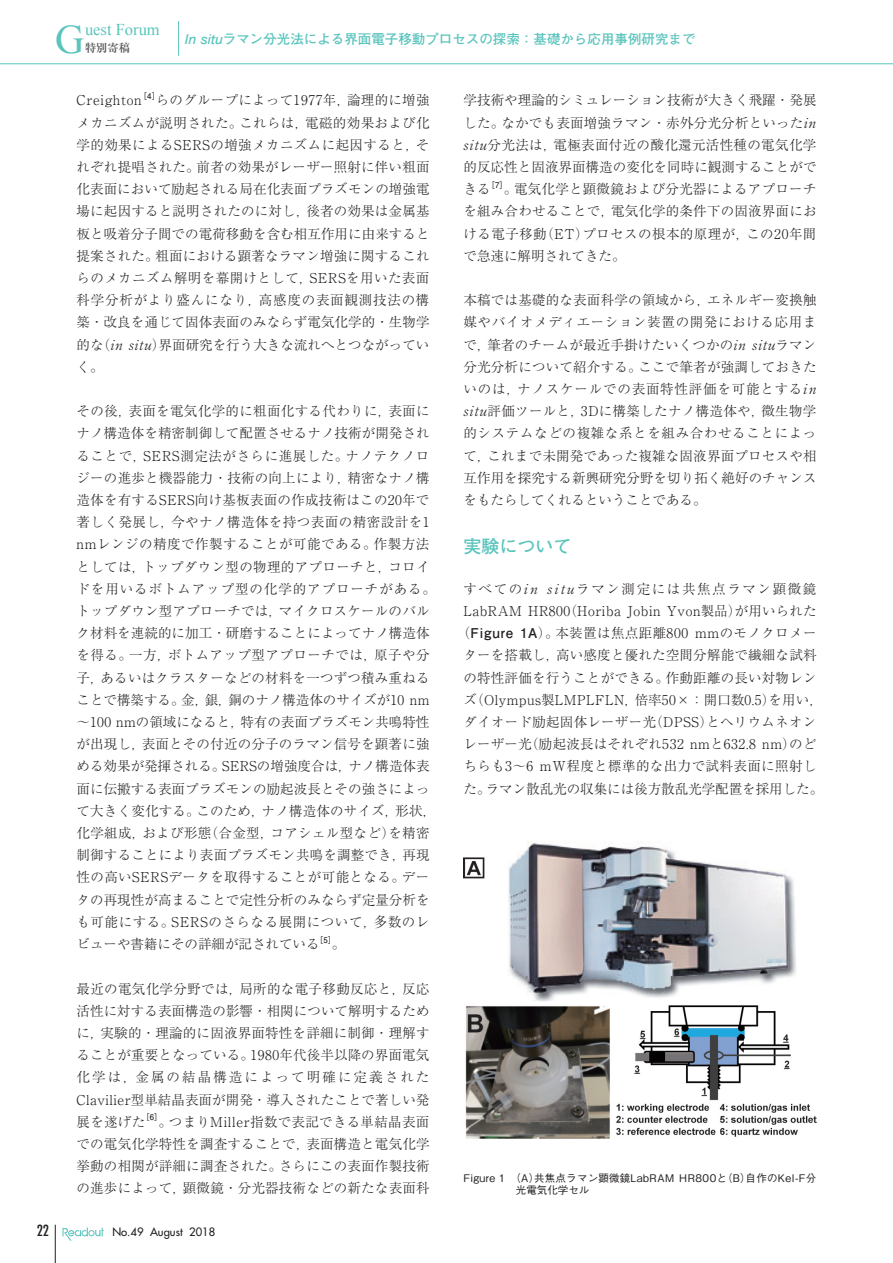
<style>
.page{position:relative;width:893px;height:1263px;background:#fff}
.page>*{position:absolute;margin:0;border:0;box-sizing:border-box;transform-origin:0 0}
.t1{font:40.5px "Times New Roman";color:#5ac4bd}
.t2{font:700 18px "Futo Go B101 Pro";color:#5ac4bd}
.t3{font:16.5px "Times New Roman";color:#5ac4bd}
.t4{font:condensed 15px "Futura";color:#231f20}
.t5{font:300 13.5px/22.2px "Ryumin Pro";letter-spacing:.015em;color:#231f20;text-align:justify}
.t6{font:300 13.5px "Ryumin Pro";letter-spacing:.05em;color:#231f20}
.t7{font:700 13.35px "Futo Go B101 Pro";color:#5ac4bd}
.t8{font:11.25px "Futura";color:#231f20}
.t9{font:700 11.25px "Ryumin Pro";color:#57585a}
.t10{font:500 10.5px/12.3px "Gothic BBB Pro";letter-spacing:.02em;color:#231f20}
.t11{font:700 7.8px "Futo Go B101 Pro";color:#231f20}
.s1{font-family:"Futo Go B101 Pro";font-weight:700}
</style>
<div class="page">
<hr style="left:0;top:63px;width:893px;height:1px;background:#5ac4bd">
<hr style="left:55px;top:1225px;width:1px;height:38px;background:#231f20">
<svg style="left:63px;top:1227px;width:41px;height:14px"></svg>
<hr style="left:178px;top:21px;width:1px;height:35px;background:#5ac4bd">
<img style="left:464px;top:841px;width:352px;height:297px">
<h1 class="t1" style="left:55px;top:13px;width:31px">G</h1>
<p class="t3" style="left:85px;top:19px;width:76px">uest Forum</p>
<p class="t9" style="left:85px;top:39px;width:46px">特別寄稿</p>
<p class="t7" style="left:185px;top:28px;width:512px">In situラマン分光法による界面電子移動プロセスの探索：基礎から応用事例研究まで</p>
<p class="t6" style="left:77px;top:90px;width:67px">Creighton</p>
<p class="t11" style="left:139px;top:90px;width:22px">［4］</p>
<p class="t5" style="left:77px;top:88px;width:355px;text-indent:79px">らのグループによって1977年，論理的に増強メカニズムが説明された。これらは，電磁的効果および化学的効果によるSERSの増強メカニズムに起因すると，それぞれ提唱された。前者の効果がレーザー照射に伴い粗面化表面において励起される局在化表面プラズモンの増強電場に起因すると説明されたのに対し，後者の効果は金属基板と吸着分子間での電荷移動を含む相互作用に由来すると提案された。粗面における顕著なラマン増強に関するこれらのメカニズム解明を幕開けとして，SERSを用いた表面科学分析がより盛んになり，高感度の表面観測技法の構築・改良を通じて固体表面のみならず電気化学的・生物学的な（in situ）界面研究を行う大きな流れへとつながっていく。</p>
<p class="t5" style="left:77px;top:399px;width:361px;text-align:left">その後，表面を電気化学的に粗面化する代わりに，表面にナノ構造体を精密制御して配置させるナノ技術が開発されることで，SERS測定法がさらに進展した。ナノテクノロジーの進歩と機器能力・技術の向上により，精密なナノ構造体を有するSERS向け基板表面の作成技術はこの20年で著しく発展し，今やナノ構造体を持つ表面の精密設計を1 nmレンジの精度で作製することが可能である。作製方法としては，トップダウン型の物理的アプローチと，コロイドを用いるボトムアップ型の化学的アプローチがある。トップダウン型アプローチでは，マイクロスケールのバルク材料を連続的に加工・研磨することによってナノ構造体を得る。一方，ボトムアップ型アプローチでは，原子や分子，あるいはクラスターなどの材料を一つずつ積み重ねることで構築する。金，銀，銅のナノ構造体のサイズが10 nm〜100 nmの領域になると，特有の表面プラズモン共鳴特性が出現し，表面とその付近の分子のラマン信号を顕著に強める効果が発揮される。SERSの増強度合は，ナノ構造体表面に伝搬する表面プラズモンの励起波長とその強さによって大きく変化する。このため，ナノ構造体のサイズ，形状，化学組成，および形態（合金型，コアシェル型など）を精密制御することにより表面プラズモン共鳴を調整でき，再現性の高いSERSデータを取得することが可能となる。データの再現性が高まることで定性分析のみならず定量分析をも可能にする。SERSのさらなる展開について，多数のレビューや書籍にその詳細が記されている</p>
<p class="t11" style="left:316px;top:933px;width:22px">［5］</p>
<p class="t5" style="left:332px;top:932px;width:15px">。</p>
<p class="t5" style="left:77px;top:976px;width:355px">最近の電気化学分野では，局所的な電子移動反応と，反応活性に対する表面構造の影響・相関について解明するために，実験的・理論的に固液界面特性を詳細に制御・理解することが重要となっている。1980年代後半以降の界面電気化学は，金属の結晶構造によって明確に定義されたClavilier型単結晶表面が開発・導入されたことで著しい発展を遂げた</p>
<p class="t11" style="left:142px;top:1111px;width:22px">［6］</p>
<p class="t5" style="left:77px;top:1109px;width:355px;text-indent:82px">。つまりMiller指数で表記できる単結晶表面での電気化学特性を調査することで，表面構造と電気化学挙動の相関が詳細に調査された。さらにこの表面作製技術の進歩によって，顕微鏡・分光器技術などの新たな表面科</p>
<p class="t4" style="left:37px;top:1221px;width:14px">22</p>
<p class="t8" style="left:112px;top:1225px;width:104px">No.49 August 2018</p>
<p class="t5" style="left:463px;top:88px;width:355px">学技術や理論的シミュレーション技術が大きく飛躍・発展した。なかでも表面増強ラマン・赤外分光分析といったin situ分光法は，電極表面付近の酸化還元活性種の電気化学的反応性と固液界面構造の変化を同時に観測することができる</p>
<p class="t11" style="left:487px;top:178px;width:22px">［7］</p>
<p class="t5" style="left:463px;top:177px;width:355px;text-indent:40px">。電気化学と顕微鏡および分光器によるアプローチを組み合わせることで，電気化学的条件下の固液界面における電子移動（ET）プロセスの根本的原理が，この20年間で急速に解明されてきた。</p>
<p class="t5" style="left:463px;top:288px;width:355px">本稿では基礎的な表面科学の領域から，エネルギー変換触媒やバイオメディエーション装置の開発における応用まで，筆者のチームが最近手掛けたいくつかのin situラマン分光分析について紹介する。ここで筆者が強調しておきたいのは，ナノスケールでの表面特性評価を可能とするin situ評価ツールと，3Dに構築したナノ構造体や，微生物学的システムなどの複雑な系とを組み合わせることによって，これまで未開発であった複雑な固液界面プロセスや相互作用を探究する新興研究分野を切り拓く絶好のチャンスをもたらしてくれるということである。</p>
<h2 class="t2" style="left:463px;top:532px;width:109px">実験について</h2>
<p class="t5" style="left:457px;top:577px;width:368px;text-align:center">すべてのin situラマン測定には共焦点ラマン顕微鏡LabRAM HR800（Horiba Jobin Yvon製品）が用いられた（<span class="s1">Figure 1A</span>）。本装置は焦点距離800 mmのモノクロメーターを搭載し，高い感度と優れた空間分解能で繊細な試料の特性評価を行うことができる。作動距離の長い対物レンズ（Olympus製LMPLFLN，倍率50×：開口数0.5）を用い，ダイオード励起固体レーザー光（DPSS）とヘリウムネオンレーザー光（励起波長はそれぞれ532 nmと632.8 nm）のどちらも3〜6 mW程度と標準的な出力で試料表面に照射した。ラマン散乱光の収集には後方散乱光学配置を採用した。</p>
<p class="t10" style="left:516px;top:1171px;width:302px;text-indent:-52px">Figure 1 （A）共焦点ラマン顕微鏡LabRAM HR800と（B）自作のKel-F分光電気化学セル</p>
</div>
